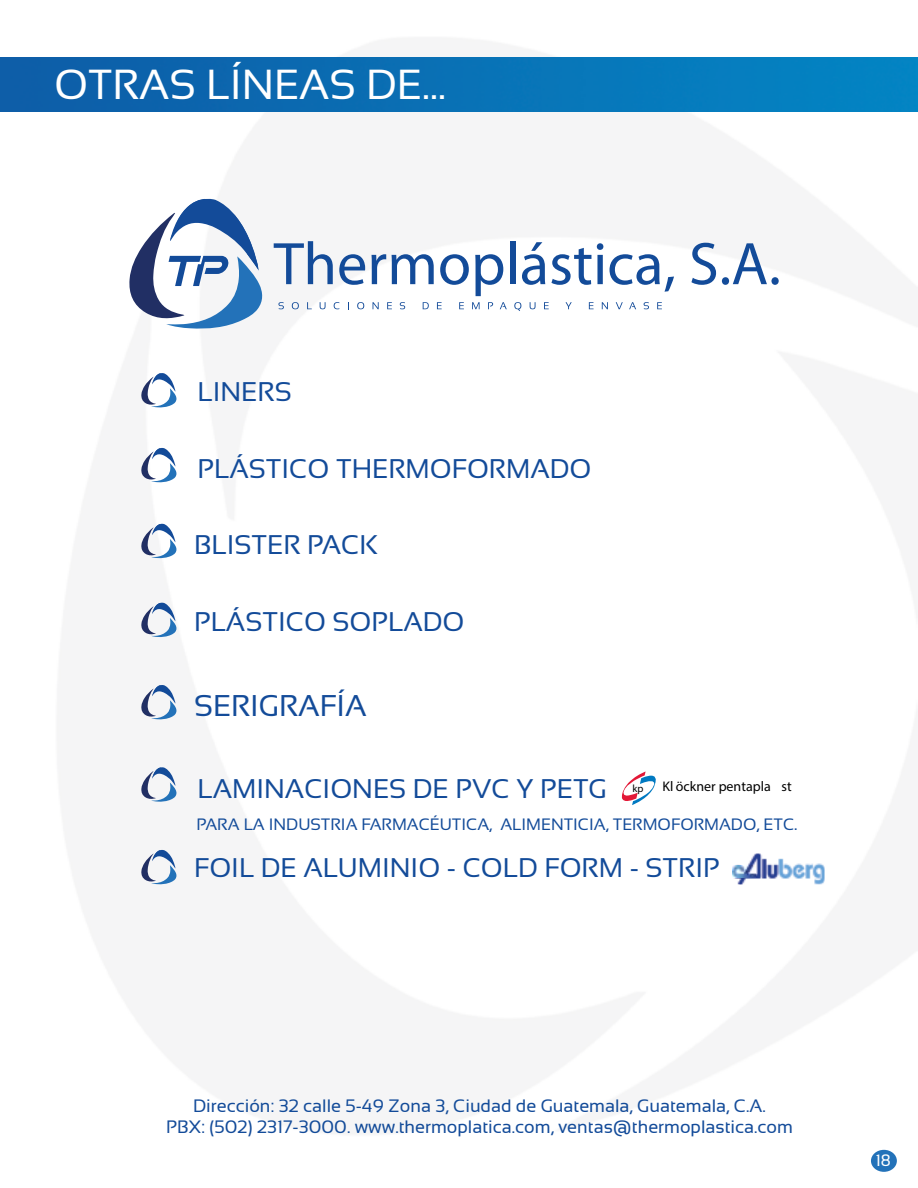
<style>
.page{position:relative;width:918px;height:1188px;background:#fff}
.page>*{position:absolute;margin:0;border:0;box-sizing:border-box;transform-origin:0 0}
.t1{font:42px "Sansation";color:#fff}
.t2{font:30px "Sansation";color:#134b99}
.t3{font:27px "Sansation";color:#134b99}
.t4{font:18px/21px "Sansation";color:#134b99;text-align:center}
.t5{font:16.5px "Sansation";color:#134b99}
.t6{font:16.5px "Sansation";color:#fff}
.t7{font:13.95px "Myriad Pro";color:#000}
.t8{font:10.5px "Myriad Pro";color:#000}
.s1{font-size:18px}
</style>
<div class="page">
<svg style="left:622px;top:771px;width:34px;height:34px"></svg>
<img style="left:733px;top:854px;width:92px;height:31px">
<img style="left:733px;top:866px;width:22px;height:12px">
<svg style="left:141px;top:373px;width:36px;height:35px"></svg>
<img style="left:0;top:58px;width:918px;height:54px">
<div style="left:871px;top:1150px;width:26px;height:22px;background:#2372b9;border-radius:50%"></div>
<svg style="left:141px;top:448px;width:36px;height:34px"></svg>
<svg style="left:141px;top:524px;width:36px;height:34px"></svg>
<svg style="left:141px;top:602px;width:36px;height:35px"></svg>
<svg style="left:141px;top:685px;width:36px;height:35px"></svg>
<svg style="left:141px;top:767px;width:36px;height:35px"></svg>
<svg style="left:141px;top:850px;width:36px;height:34px"></svg>
<svg style="left:129px;top:198px;width:134px;height:131px"></svg>
<svg style="left:274px;top:241px;width:59px;height:43px"></svg>
<svg style="left:339px;top:254px;width:26px;height:31px"></svg>
<svg style="left:372px;top:254px;width:14px;height:30px"></svg>
<svg style="left:392px;top:254px;width:42px;height:30px"></svg>
<svg style="left:440px;top:254px;width:29px;height:31px"></svg>
<svg style="left:475px;top:254px;width:28px;height:42px"></svg>
<div style="left:510px;top:241px;width:5px;height:43px;background:#134b99"></div>
<svg style="left:522px;top:242px;width:23px;height:43px"></svg>
<svg style="left:551px;top:248px;width:40px;height:37px"></svg>
<svg style="left:597px;top:243px;width:6px;height:41px"></svg>
<svg style="left:610px;top:254px;width:64px;height:38px"></svg>
<svg style="left:691px;top:243px;width:25px;height:42px"></svg>
<div style="left:722px;top:277px;width:7px;height:8px;background:#134b99;border-radius:50%"></div>
<svg style="left:733px;top:243px;width:34px;height:41px"></svg>
<div style="left:771px;top:277px;width:8px;height:8px;background:#134b99;border-radius:50%"></div>
<svg style="left:278px;top:302px;width:6px;height:7px"></svg>
<svg style="left:292px;top:302px;width:7px;height:7px"></svg>
<svg style="left:307px;top:302px;width:5px;height:7px"></svg>
<svg style="left:320px;top:302px;width:6px;height:7px"></svg>
<svg style="left:334px;top:302px;width:5px;height:7px"></svg>
<svg style="left:357px;top:302px;width:7px;height:7px"></svg>
<svg style="left:373px;top:302px;width:6px;height:7px"></svg>
<svg style="left:387px;top:302px;width:5px;height:7px"></svg>
<svg style="left:400px;top:302px;width:5px;height:7px"></svg>
<svg style="left:423px;top:302px;width:6px;height:7px"></svg>
<svg style="left:437px;top:302px;width:5px;height:7px"></svg>
<svg style="left:459px;top:302px;width:5px;height:7px"></svg>
<svg style="left:472px;top:302px;width:8px;height:7px"></svg>
<svg style="left:488px;top:302px;width:5px;height:7px"></svg>
<svg style="left:500px;top:302px;width:7px;height:7px"></svg>
<svg style="left:514px;top:302px;width:7px;height:9px"></svg>
<svg style="left:530px;top:302px;width:6px;height:7px"></svg>
<svg style="left:544px;top:302px;width:5px;height:7px"></svg>
<svg style="left:566px;top:302px;width:6px;height:7px"></svg>
<svg style="left:589px;top:302px;width:5px;height:7px"></svg>
<svg style="left:602px;top:302px;width:6px;height:7px"></svg>
<svg style="left:616px;top:302px;width:7px;height:7px"></svg>
<svg style="left:629px;top:302px;width:7px;height:7px"></svg>
<svg style="left:644px;top:302px;width:5px;height:7px"></svg>
<svg style="left:657px;top:302px;width:5px;height:7px"></svg>
<h1 class="t1" style="left:54px;top:61px;width:393px">OTRAS LÍNEAS DE...</h1>
<h3 class="t3" style="left:198px;top:377px;width:93px">LINERS</h3>
<h3 class="t3" style="left:198px;top:454px;width:100px">PLÁSTICO</h3>
<h3 class="t3" style="left:336px;top:454px;width:57px">THERMOFORM</h3>
<h3 class="t3" style="left:530px;top:454px;width:40px">ADO</h3>
<h3 class="t3" style="left:194px;top:529px;width:185px">BLISTER PACK</h3>
<h3 class="t3" style="left:194px;top:607px;width:18px">PLÁST</h3>
<h3 class="t3" style="left:278px;top:607px;width:111px">ICO SOPLA</h3>
<h3 class="t3" style="left:423px;top:607px;width:43px">DO</h3>
<h2 class="t2" style="left:194px;top:689px;width:158px">SERIGRAFÍA</h2>
<h3 class="t3" style="left:198px;top:773px;width:52px">LAMIN</h3>
<h3 class="t3" style="left:285px;top:773px;width:37px">ACIONE</h3>
<h3 class="t3" style="left:389px;top:773px;width:216px">S DE PVC Y PETG</h3>
<p class="t8" style="left:632px;top:782px;width:12px">kp</p>
<p class="t7" style="left:663px;top:778px;width:131px">Kl öckner pentapla st</p>
<p class="t5" style="left:196px;top:816px;width:336px">PARA LA IND USTRIA FARMAC ÉUTICA, ALIMEN</p>
<p class="t5" style="left:564px;top:816px;width:72px">TICIA, TERMOFO</p>
<p class="t5" style="left:694px;top:816px;width:105px">RMADO, ETC<span class="s1">.</span></p>
<h3 class="t3" style="left:194px;top:852px;width:181px">FOI L DE ALUMINIO</h3>
<h3 class="t3" style="left:447px;top:852px;width:118px">- COLD FORM</h3>
<h3 class="t3" style="left:630px;top:852px;width:92px">- STRI P</h3>
<p class="t4" style="left:166px;top:1095px;width:629px">DIRECCIÓN: 32 CALLE 5-49 ZONA 3, CIUDAD DE GUATEMALA, GUATEMALA, C.A.<br>PBX: (502) 2317-3000. WWW.THERMOPLATICA.COM, VENTAS@THERMOPLASTICA.COM</p>
<p class="t6" style="left:876px;top:1151px;width:17px">18</p>
</div>
